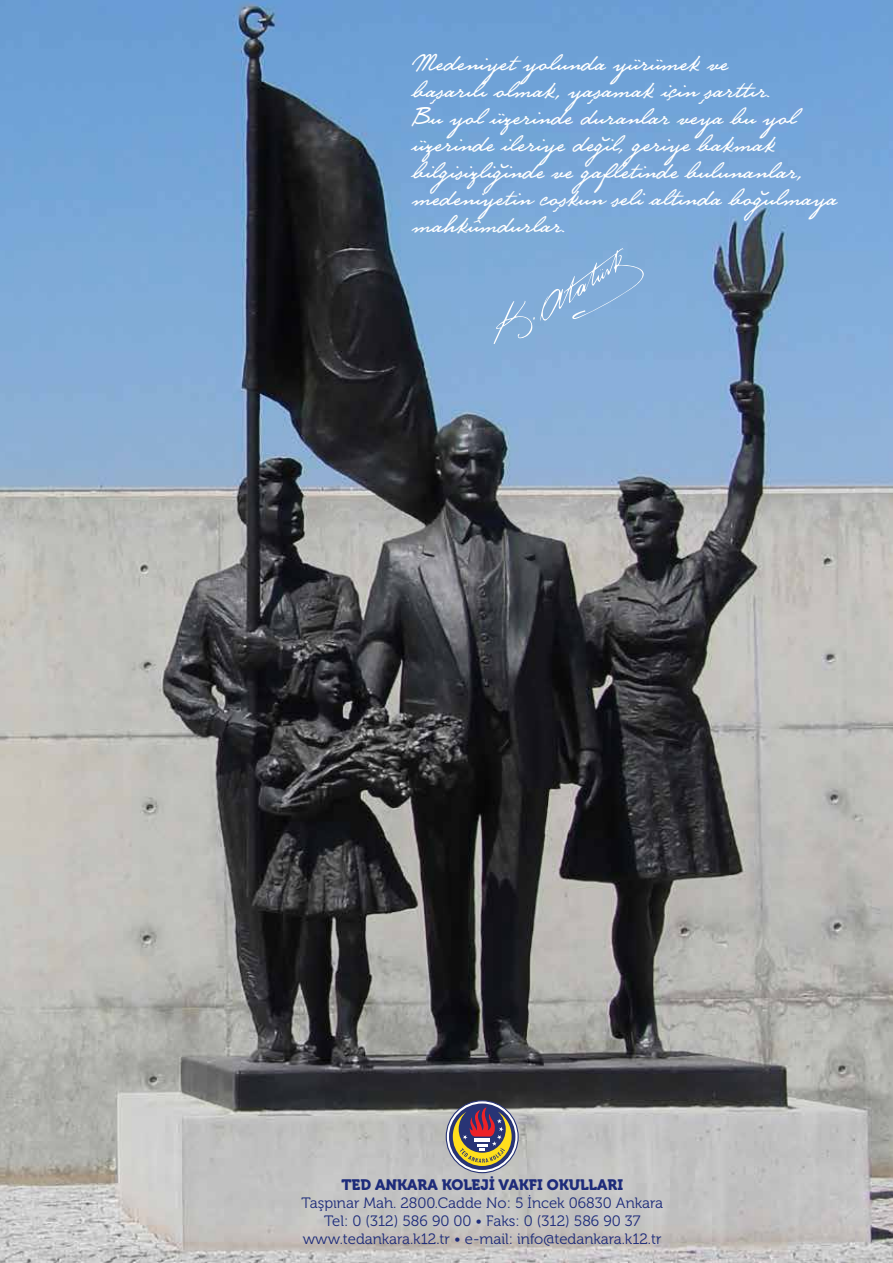
<style>
.page{position:relative;width:893px;height:1263px;background:#fff}
.page>*{position:absolute;margin:0;border:0;box-sizing:border-box;transform-origin:0 0}
.t1{font:22.5px/27px "Atatrk";color:#fff}
.t2{font:15px/18px "Museo 300";color:#1d2b7a;text-align:center}
.t3{font:15px "Museo 900";color:#1d2b7a}
</style>
<div class="page">
<img style="left:0;top:0;width:893px;height:1263px">
<svg style="left:446px;top:1101px;width:72px;height:72px"></svg>
<div style="left:446px;top:1100px;width:73px;height:73px;border:1px solid #283475;border-radius:50%"></div>
<svg style="left:449px;top:1103px;width:66px;height:67px"></svg>
<svg style="left:453px;top:1107px;width:59px;height:59px;background:#8d7462"></svg>
<svg style="left:493px;top:248px;width:151px;height:96px;background:#86b0da"></svg>
<p class="t1" style="left:413px;top:49px;width:426px">Medeniyet yolunda yürümek ve<br>başarılı olmak, yaşamak için şarttır.<br>Bu yol üzerinde duranlar veya bu yol üzerinde ileriye değil, geriye bakmak bilgisizliğinde ve gafletinde bulunanlar, medeniyetin coşkun seli altında boğulmaya mahkûmdurlar.</p>
<p class="t3" style="left:341px;top:1176px;width:283px">TED ANKARA KOLEJİ VAKFI OKULLARI</p>
<p class="t2" style="left:301px;top:1194px;width:363px">Taşpınar Mah. 2800.Cadde No: 5 İncek 06830 Ankara<br>Tel: 0 (312) 586 90 00 • Faks: 0 (312) 586 90 37 www.tedankara.k12.tr • e-mail: info@tedankara.k12.tr</p>
</div>
